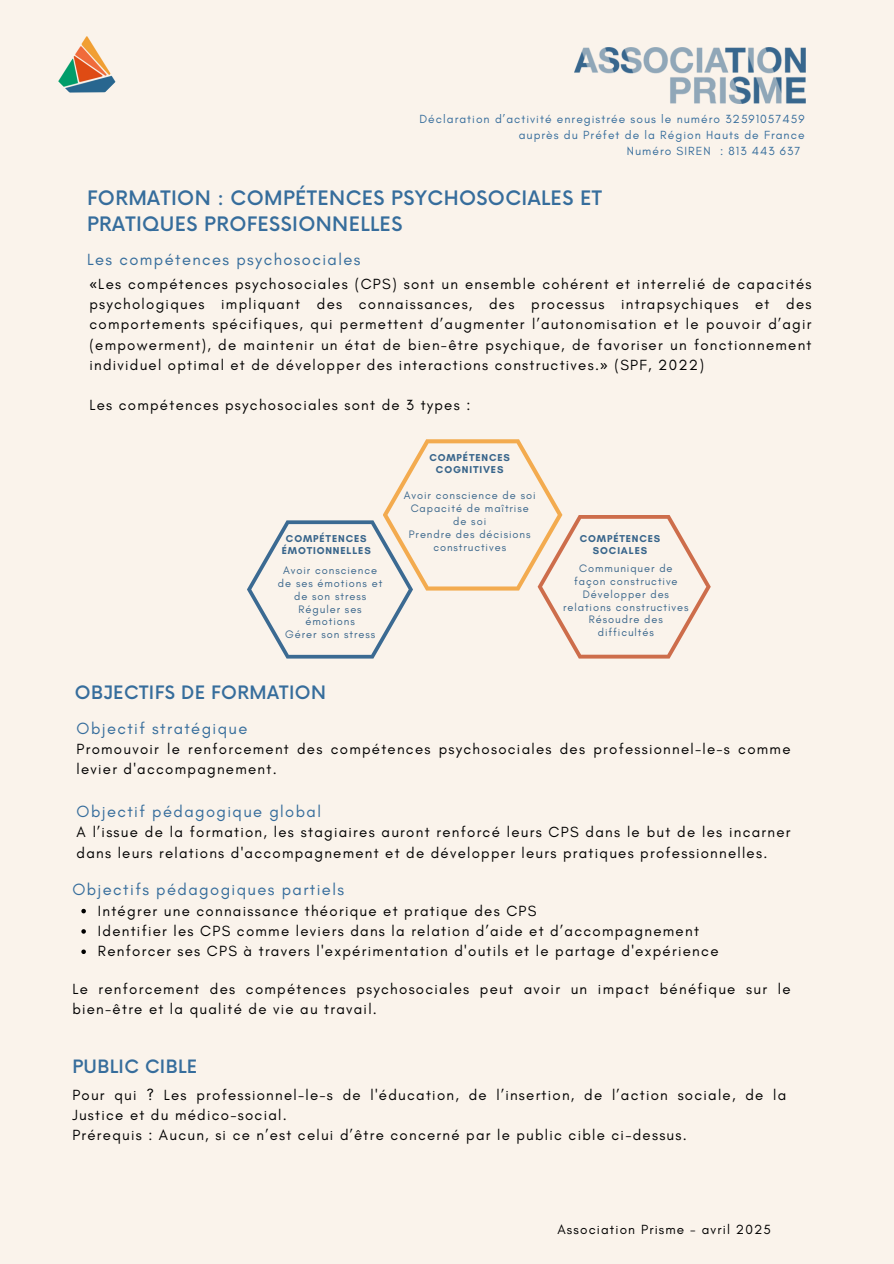
<style>
.page{position:relative;width:894px;height:1264px;background:#fff}
.page>*{position:absolute;margin:0;border:0;box-sizing:border-box;transform-origin:0 0}
.t1{font:500 19.5px/26px "Now";letter-spacing:.02em;color:#366d9c}
.t2{font:500 18px "Now";letter-spacing:.02em;color:#366d9c}
.t3{font:16.5px "Glacial Indifference";letter-spacing:.085em;color:#366d9c}
.t4{font:15px/20.2px "Glacial Indifference";letter-spacing:.085em;color:#000}
.t5{font:13.5px "Glacial Indifference";letter-spacing:.085em;color:#000}
.t6{font:12px "Glacial Indifference";letter-spacing:.085em;color:#366d9c}
.t7{font:11.1px/12.9px "Glacial Indifference";letter-spacing:.085em;color:#38658b;text-align:center}
.t8{font:700 10.2px/12.1px "Glacial Indifference";letter-spacing:.085em;color:#38658b;text-align:center}
.s1{font-family:"Noto Sans"}
</style>
<div class="page">
<div style="left:0;top:0;width:893px;height:1263px;background:#faf3eb"></div>
<img style="left:574px;top:48px;width:230px;height:56px">
<img style="left:58px;top:36px;width:58px;height:57px">
<svg style="left:247px;top:439px;width:463px;height:219px"></svg>
<svg style="left:81px;top:908px;width:5px;height:5px"></svg>
<svg style="left:81px;top:929px;width:5px;height:4px"></svg>
<svg style="left:81px;top:949px;width:5px;height:5px"></svg>
<p class="t6" style="left:419px;top:112px;width:386px">Déclaration d’activité enregistrée sous le numéro 32591057459</p>
<p class="t6" style="left:518px;top:128px;width:287px">auprès du Préfet de la Région Hauts de France</p>
<p class="t6" style="left:626px;top:144px;width:175px">Numéro SIREN : 813 443 637</p>
<p class="t1" style="left:87px;top:186px;width:516px">FORMATION : COMPÉTENCES PSYCHOSOCIALES ET<br>PRATIQUES PROFESSIONNELLES</p>
<h4 class="t3" style="left:87px;top:250px;width:275px">Les compétences psychosociales</h4>
<p class="t4" style="left:89px;top:273px;width:723px;text-align:justify"><span class="s1">«</span>Les compétences psychosociales (CPS) sont un ensemble cohérent et interrelié de capacités psychologiques impliquant des connaissances, des processus intrapsychiques et des comportements spécifiques, qui permettent d’augmenter l’autonomisation et le pouvoir d’agir (empowerment), de maintenir un état de bien-être psychique, de favoriser un fonctionnement individuel optimal et de développer des interactions constructives.<span class="s1">»</span> (SPF, 2022)</p>
<h4 class="t4" style="left:89px;top:395px;width:382px">Les compétences psychosociales sont de 3 types :</h4>
<h2 class="t8" style="left:282px;top:532px;width:90px">COMPÉTENCES<br>ÉMOTIONNELLES</h2>
<h2 class="t7" style="left:278px;top:563px;width:106px">Avoir conscience de ses émotions et de son stress<br>Réguler ses émotions<br>Gérer son stress</h2>
<h1 class="t8" style="left:429px;top:451px;width:82px">COMPÉTENCES<br>COGNITIVES</h1>
<h2 class="t7" style="left:403px;top:489px;width:133px">Avoir conscience de soi<br>Capacité de maîtrise de soi<br>Prendre des décisions constructives</h2>
<p class="t8" style="left:579px;top:532px;width:82px">COMPÉTENCES<br>SOCIALES</p>
<h4 class="t7" style="left:563px;top:561px;width:127px">Communiquer de façon constructive<br>Développer des relations constructives<br>Résoudre des difficultés</h4>
<p class="t2" style="left:75px;top:683px;width:252px">OBJECTIFS DE FORMATION</p>
<h4 class="t3" style="left:77px;top:718px;width:172px">Objectif stratégique</h4>
<h4 class="t4" style="left:77px;top:738px;width:715px">Promouvoir le renforcement des compétences psychosociales des professionnel-le-s comme levier d'accompagnement.</h4>
<h1 class="t3" style="left:77px;top:801px;width:246px">Objectif pédagogique global</h1>
<h1 class="t4" style="left:77px;top:822px;width:715px">A l’issue de la formation, les stagiaires auront renforcé leurs CPS dans le but de les incarner dans leurs relations d'accompagnement et de développer leurs pratiques professionnelles.</h1>
<h2 class="t3" style="left:72px;top:879px;width:273px">Objectifs pédagogiques partiels</h2>
<h2 class="t4" style="left:98px;top:900px;width:440px">Intégrer une connaissance théorique et pratique des CPS</h2>
<h2 class="t4" style="left:98px;top:920px;width:602px">Identifier les CPS comme leviers dans la relation d’aide et d’accompagnement</h2>
<p class="t4" style="left:98px;top:940px;width:622px">Renforcer ses CPS à travers l'expérimentation d'outils et le partage d'expérience</p>
<h1 class="t4" style="left:72px;top:978px;width:719px">Le renforcement des compétences psychosociales peut avoir un impact bénéfique sur le bien-être et la qualité de vie au travail.</h1>
<p class="t2" style="left:72px;top:1056px;width:126px">PUBLIC CIBLE</p>
<h2 class="t4" style="left:72px;top:1084px;width:715px">Pour qui ? Les professionnel-le-s de l'éducation, de l’insertion, de l’action sociale, de la<br>Justice et du médico-social.<br>Prérequis : Aucun, si ce n’est celui d’être concerné par le public cible ci-dessus.</h2>
<h2 class="t5" style="left:557px;top:1220px;width:215px">Association Prisme - avril 2025</h2>
</div>
